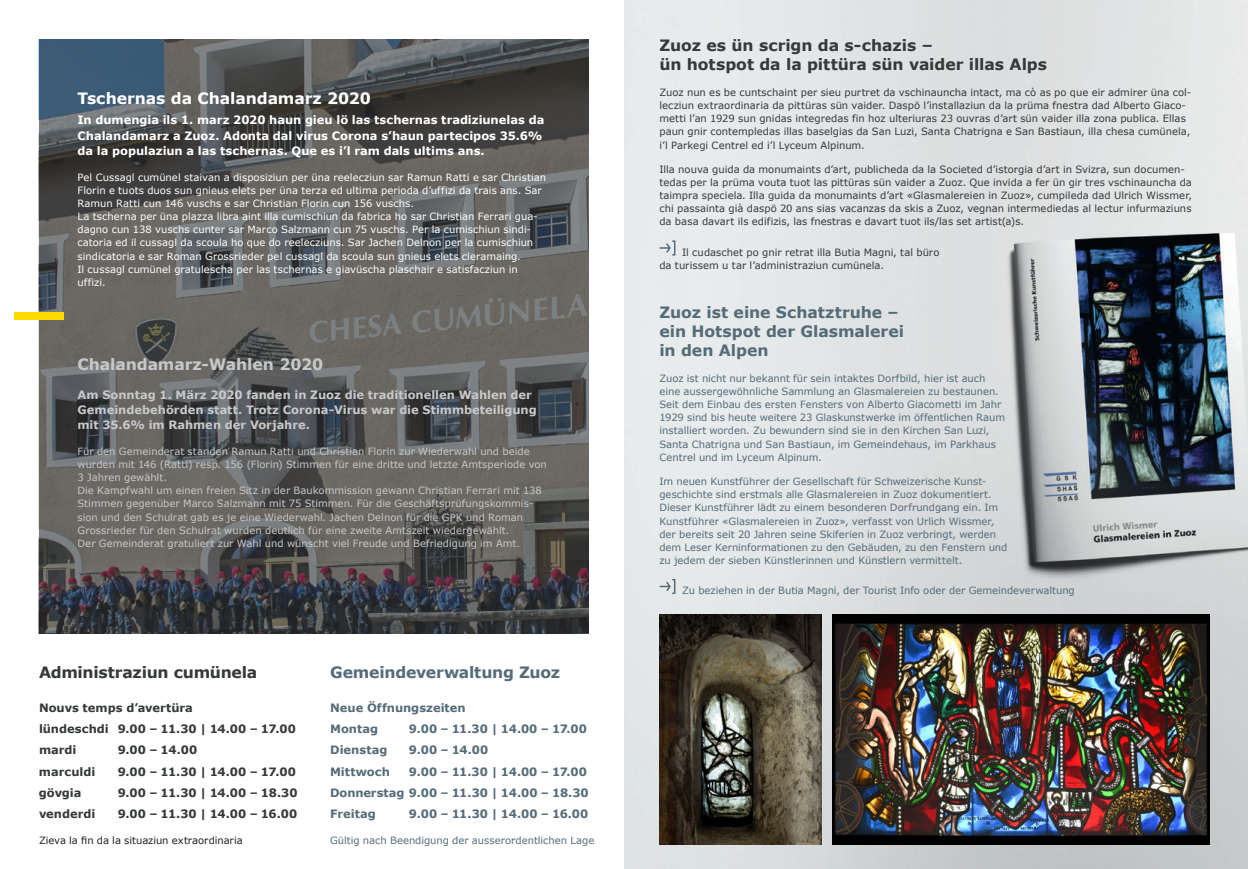
<style>
.page{position:relative;width:1248px;height:869px;background:#fff}
.page>*{position:absolute;margin:0;border:0;box-sizing:border-box;transform-origin:0 0}
.t1{font:700 15.62px/18.8px "Verdana";letter-spacing:-.005em;color:#35393a}
.t2{font:700 15.62px/18.8px "Verdana";letter-spacing:-.005em;color:#556c78}
.t3{font:700 15.62px "Verdana";letter-spacing:-.005em;color:#fff}
.t4{font:700 15.62px "Verdana";letter-spacing:-.005em;color:#c7c8ca}
.t5{font:700 11.5px/15px "Verdana";letter-spacing:-.005em;color:#fff}
.t6{font:700 11.5px/21.2px "Verdana";letter-spacing:-.005em;color:#35393a}
.t7{font:700 11.5px/21.2px "Verdana";color:#556c78}
.t8{font:700 11.5px/15px "Verdana";color:#c7c8ca}
.t9{font:10px/13.1px "Verdana";color:#35393a}
.t10{font:10px/13.1px "Verdana";letter-spacing:-.005em;color:#556c78}
.t11{font:10px/13.1px "Verdana";letter-spacing:.005em;color:#fff}
.t12{font:10px/13.1px "Verdana";color:#c7c8ca}
.t13{font:10px "Verdana";letter-spacing:-.01em;color:#231f20}
</style>
<div class="page">
<img style="left:624px;top:0;width:623px;height:868px">
<img style="left:39px;top:39px;width:549px;height:593px">
<div style="left:14px;top:312px;width:50px;height:7px;background:#ffdc01"></div>
<svg style="left:659px;top:240px;width:17px;height:16px"></svg>
<svg style="left:659px;top:578px;width:17px;height:16px"></svg>
<img style="left:659px;top:614px;width:162px;height:229px">
<img style="left:832px;top:614px;width:376px;height:229px">
<h1 class="t3" style="left:77px;top:88px;width:295px">Tschernas da Chalandamarz 2020</h1>
<p class="t5" style="left:77px;top:112px;width:468px">In dumengia ils 1. marz 2020 haun gieu lö las tschernas tradiziunelas da<br>Chalandamarz a Zuoz. Adonta dal virus Corona s’haun partecipos 35.6% da la populaziun a las tschernas. Que es i’l ram dals ultims ans.</p>
<p class="t11" style="left:77px;top:170px;width:470px">Pel Cussagl cumünel staivan a disposiziun per üna reelecziun sar Ramun Ratti e sar Christian Florin e tuots duos sun gnieus elets per üna terza ed ultima perioda d’uffizi da trais ans. Sar Ramun Ratti cun 146 vuschs e sar Christian Florin cun 156 vuschs.<br>La tscherna per üna plazza libra aint illa cumischiun da fabrica ho sar Christian Ferrari gua&shy;dagno cun 138 vuschs cunter sar Marco Salzmann cun 75 vuschs. Per la cumischiun sindi&shy;catoria ed il cussagl da scoula ho que do reelecziuns. Sar Jachen Delnon per la cumischiun sindicatoria e sar Roman Grossrieder pel cussagl da scoula sun gnieus elets cleramaing.<br>Il cussagl cumünel gratulescha per las tschernas e giavüscha plaschair e satisfacziun in uffizi.</p>
<h1 class="t4" style="left:77px;top:353px;width:247px">Chalandamarz-Wahlen 2020</h1>
<p class="t8" style="left:77px;top:386px;width:460px">Am Sonntag 1. März 2020 fanden in Zuoz die traditionellen Wahlen der<br>Gemeindebehörden statt. Trotz Corona-Virus war die Stimmbeteiligung mit 35.6% im Rahmen der Vorjahre.</p>
<p class="t12" style="left:77px;top:444px;width:471px">Für den Gemeinderat standen Ramun Ratti und Christian Florin zur Wiederwahl und beide wurden mit 146 (Ratti) resp. 156 (Florin) Stimmen für eine dritte und letzte Amtsperiode von 3 Jahren gewählt.<br>Die Kampfwahl um einen freien Sitz in der Baukommission gewann Christian Ferrari mit 138<br>Stimmen gegenüber Marco Salzmann mit 75 Stimmen. Für die Geschäftsprüfungskommis&shy;sion und den Schulrat gab es je eine Wiederwahl. Jachen Delnon für die GPK und Roman Grossrieder für den Schulrat wurden deutlich für eine zweite Amtszeit wiedergewählt.<br>Der Gemeinderat gratuliert zur Wahl und wünscht viel Freude und Befriedigung im Amt.</p>
<h1 class="t1" style="left:39px;top:662px;width:220px">Administraziun cumünela</h1>
<p class="t6" style="left:39px;top:696px;width:258px">Nouvs temps d’avertüra<br>lündeschdi 9.00 – 11.30 | 14.00 – 17.00 mardi</p>
<p class="t6" style="left:118px;top:738px;width:81px">9.00 – 14.00</p>
<p class="t6" style="left:39px;top:760px;width:58px">marculdi</p>
<p class="t6" style="left:118px;top:760px;width:180px">9.00 – 11.30 | 14.00 – 17.00</p>
<p class="t6" style="left:39px;top:781px;width:44px">gövgia</p>
<p class="t6" style="left:118px;top:781px;width:181px">9.00 – 11.30 | 14.00 – 18.30</p>
<p class="t6" style="left:39px;top:802px;width:58px">venderdi</p>
<p class="t6" style="left:118px;top:802px;width:181px">9.00 – 11.30 | 14.00 – 16.00</p>
<p class="t13" style="left:39px;top:833px;width:205px">Zieva la fin da la situaziun extraordinaria</p>
<h1 class="t2" style="left:330px;top:662px;width:231px">Gemeindeverwaltung Zuoz</h1>
<p class="t7" style="left:330px;top:696px;width:137px">Neue Öffnungszeiten<br>Montag</p>
<p class="t7" style="left:409px;top:717px;width:179px">9.00 – 11.30 | 14.00 – 17.00</p>
<p class="t7" style="left:330px;top:738px;width:59px">Dienstag</p>
<p class="t7" style="left:409px;top:738px;width:81px">9.00 – 14.00</p>
<p class="t7" style="left:330px;top:760px;width:61px">Mittwoch</p>
<p class="t7" style="left:330px;top:760px;width:260px;text-indent:79px">9.00 – 11.30 | 14.00 – 17.00<br>Donnerstag 9.00 – 11.30 | 14.00 – 18.30<br>Freitag</p>
<p class="t7" style="left:409px;top:802px;width:181px">9.00 – 11.30 | 14.00 – 16.00</p>
<p class="t10" style="left:330px;top:833px;width:266px">Gültig nach Beendigung der ausserordentlichen Lage</p>
<h1 class="t1" style="left:659px;top:36px;width:389px">Zuoz es ün scrign da s-chazis –<br>ün hotspot da la pittüra sün vaider illas Alps</h1>
<p class="t9" style="left:659px;top:86px;width:533px">Zuoz nun es be cuntschaint per sieu purtret da vschinauncha intact, ma cò as po que eir admirer üna col&shy;lecziun extraordinaria da pittüras sün vaider. Daspö l’installaziun da la prüma fnestra dad Alberto Giaco&shy;metti l’an 1929 sun gnidas integredas fin hoz ulteriuras 23 ouvras d’art sün vaider illa zona publica. Ellas paun gnir contempledas illas baselgias da San Luzi, Santa Chatrigna e San Bastiaun, illa chesa cumünela, i’l Parkegi Centrel ed i’l Lyceum Alpinum.</p>
<p class="t9" style="left:659px;top:162px;width:534px">Illa nouva guida da monumaints d’art, publicheda da la Societed d’istorgia d’art in Svizra, sun documen&shy;tedas per la prüma vouta tuot las pittüras sün vaider a Zuoz. Que invida a fer ün gir tres vschinauncha da taimpra speciela. Illa guida da monumaints d’art «Glasmalereien in Zuoz», cumpileda dad Ulrich Wissmer, chi passainta già daspö 20 ans sias vacanzas da skis a Zuoz, vegnan intermediedas al lectur infurmaziuns da basa davart ils edifizis, las fnestras e davart tuot ils/las set artist(a)s.</p>
<p class="t9" style="left:659px;top:245px;width:281px;text-indent:23px">Il cudaschet po gnir retrat illa Butia Magni, tal büro da turissem u tar l’administraziun cumünela.</p>
<h1 class="t2" style="left:659px;top:302px;width:246px">Zuoz ist eine Schatztruhe – ein Hotspot der Glasmalerei in den Alpen</h1>
<p class="t10" style="left:659px;top:371px;width:347px">Zuoz ist nicht nur bekannt für sein intaktes Dorfbild, hier ist auch eine aussergewöhnliche Sammlung an Glasmalereien zu bestaunen.<br>Seit dem Einbau des ersten Fensters von Alberto Giacometti im Jahr 1929 sind bis heute weitere 23 Glaskunstwerke im öffentlichen Raum installiert worden. Zu bewundern sind sie in den Kirchen San Luzi, Santa Chatrigna und San Bastiaun, im Gemeindehaus, im Parkhaus Centrel und im Lyceum Alpinum.</p>
<p class="t10" style="left:659px;top:474px;width:349px">Im neuen Kunstführer der Gesellschaft für Schweizerische Kunst&shy;geschichte sind erstmals alle Glasmalereien in Zuoz dokumentiert.<br>Dieser Kunstführer lädt zu einem besonderen Dorfrundgang ein. Im Kunstführer «Glasmalereien in Zuoz», verfasst von Urlich Wissmer, der bereits seit 20 Jahren seine Skiferien in Zuoz verbringt, werden dem Leser Kerninformationen zu den Gebäuden, zu den Fenstern und zu jedem der sieben Künstlerinnen und Künstlern vermittelt.</p>
<p class="t10" style="left:682px;top:583px;width:394px">Zu beziehen in der Butia Magni, der Tourist Info oder der Gemeindeverwaltung</p>
</div>
